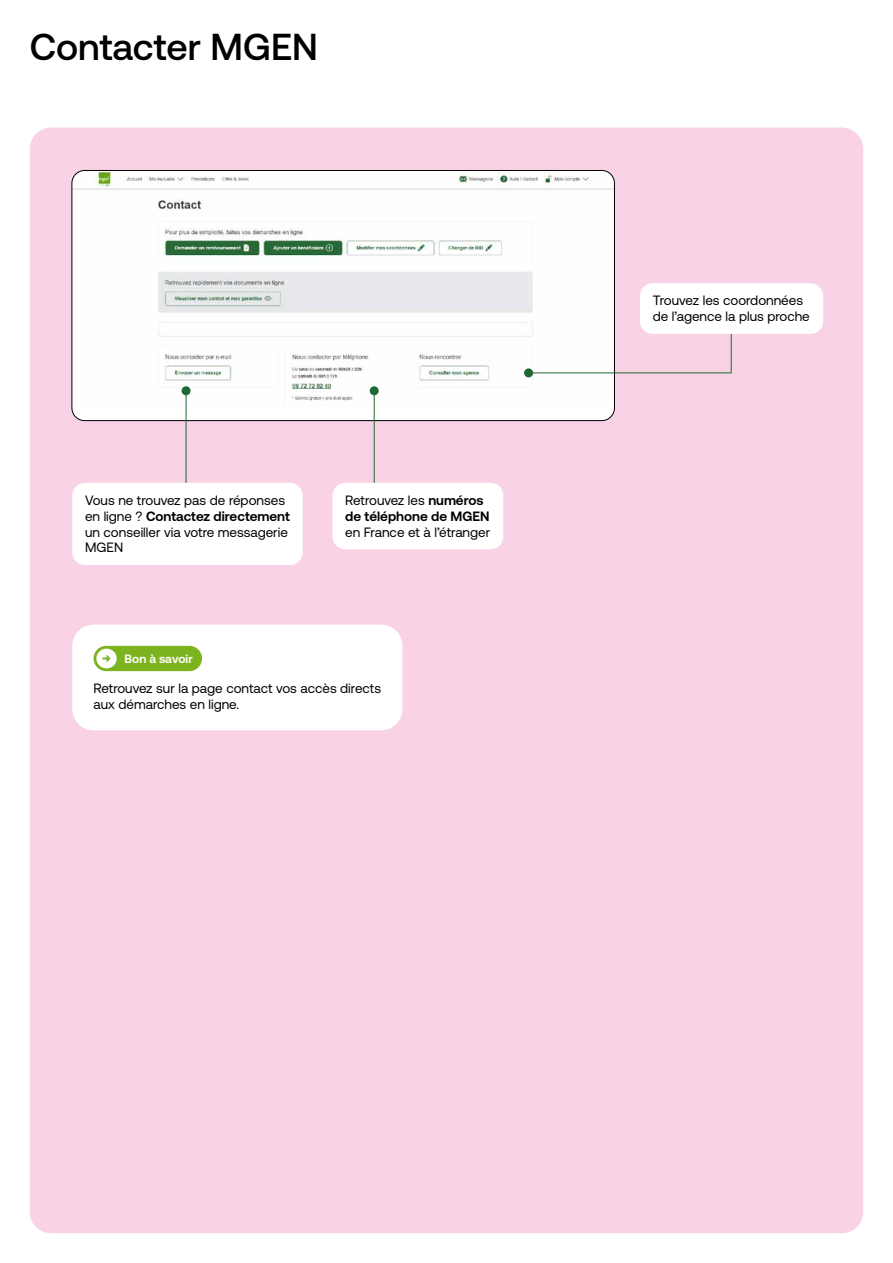
<style>
.page{position:relative;width:893px;height:1263px;background:#fff}
.page>*{position:absolute;margin:0;border:0;box-sizing:border-box;transform-origin:0 0}
.t1{font:500 37.5px "Aeonik MGEN";color:#000}
.t2{font:13.5px/15.8px "Aeonik MGEN";color:#000}
.t3{font:700 13.5px/15.8px "Aeonik MGEN";color:#000}
.t4{font:700 12px "Aeonik MGEN";color:#fff}
.s1{font-weight:700}
.s2{font-weight:400}
</style>
<div class="page">
<div style="left:30px;top:128px;width:833px;height:1105px;background:#f9d2e5;border-radius:21px"></div>
<div style="left:72px;top:170px;width:542px;height:251px;background:#fff;border-radius:13px"></div>
<img style="left:72px;top:170px;width:542px;height:237px">
<div style="left:72px;top:170px;width:543px;height:251px;border:1px solid #000;border-radius:13px"></div>
<hr style="left:186px;top:391px;width:1px;height:141px;background:#206832">
<div style="left:182px;top:386px;width:9px;height:9px;background:#206832;border-radius:50%"></div>
<hr style="left:374px;top:391px;width:1px;height:137px;background:#206832">
<div style="left:370px;top:386px;width:9px;height:9px;background:#206832;border-radius:50%"></div>
<svg style="left:528px;top:308px;width:204px;height:66px"></svg>
<div style="left:524px;top:368px;width:9px;height:9px;background:#206832;border-radius:50%"></div>
<div style="left:72px;top:483px;width:231px;height:82px;background:#fff;border-radius:13px"></div>
<div style="left:332px;top:483px;width:171px;height:66px;background:#fff;border-radius:13px"></div>
<div style="left:640px;top:283px;width:183px;height:51px;background:#fff;border-radius:13px"></div>
<div style="left:72px;top:625px;width:330px;height:105px;background:#fff;border-radius:21px"></div>
<div style="left:94px;top:646px;width:108px;height:25px;background:#7eb320;border-radius:13px"></div>
<svg style="left:96px;top:649px;width:21px;height:19px"></svg>
<h1 class="t1" style="left:30px;top:26px;width:290px">Contacter MGEN</h1>
<p class="t2" style="left:85px;top:492px;width:206px">Vous ne trouvez pas de réponses en ligne ? <span class="s1">Contactez directement </span>un conseiller via votre messagerie<br>MGEN</p>
<p class="t3" style="left:345px;top:492px;width:146px"><span class="s2">Retrouvez les</span> numéros de téléphone de MGEN</p>
<p class="t2" style="left:345px;top:524px;width:147px">en France et à l’étranger</p>
<p class="t4" style="left:125px;top:652px;width:70px">Bon à savoir</p>
<p class="t2" style="left:94px;top:681px;width:289px">Retrouvez sur la page contact vos accès directs aux démarches en ligne.</p>
<p class="t2" style="left:653px;top:293px;width:159px">Trouvez les coordonnées de l’agence la plus proche</p>
</div>
